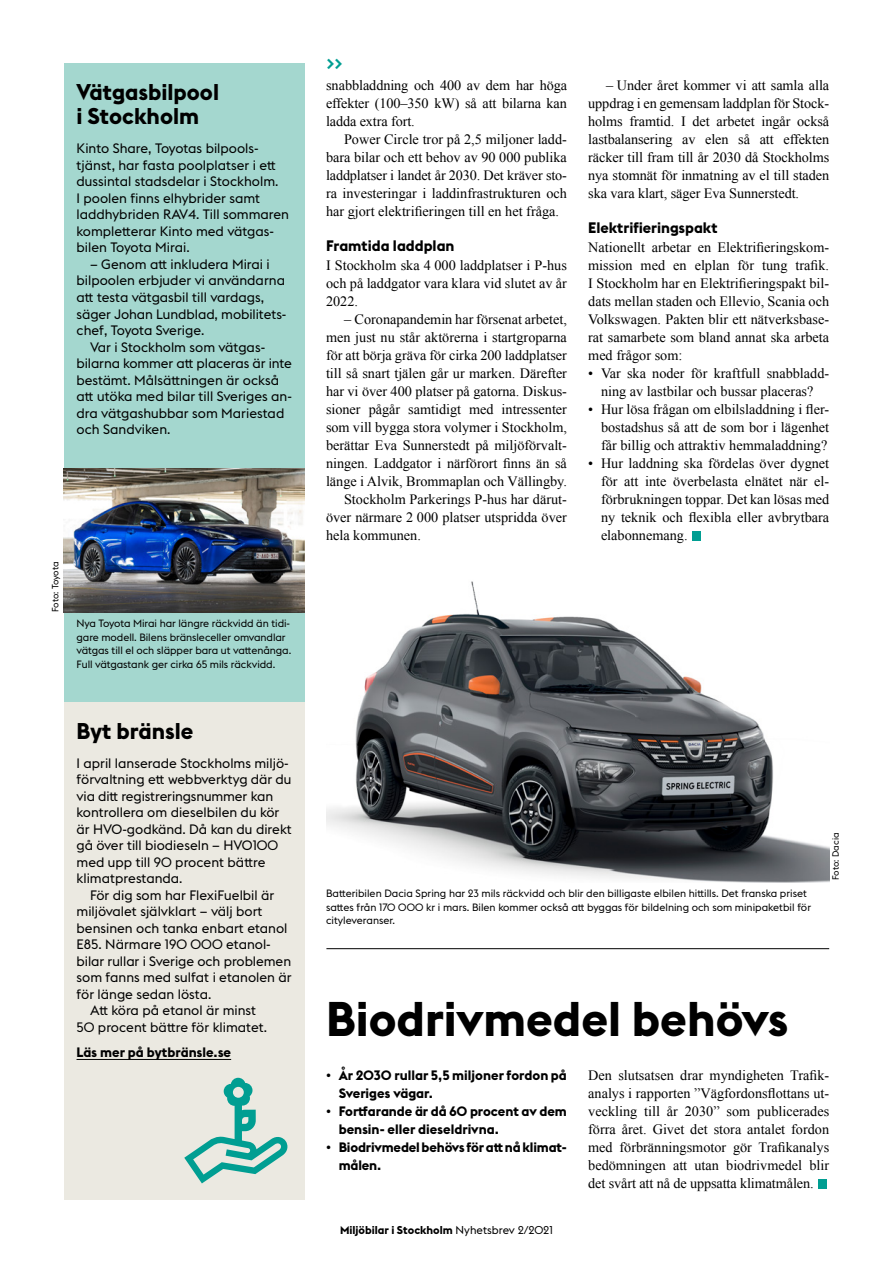
<style>
.page{position:relative;width:893px;height:1263px;background:#fff}
.page>*{position:absolute;margin:0;border:0;box-sizing:border-box;transform-origin:0 0}
.Rubrik_H1{font:700 48px "Slcqtt Stockholm Type";color:#000}
.Spaltrubrik_H1{font:700 22.5px/24px "Slcqtt Stockholm Type";color:#000}
.t1{font:700 18px "Slcqtt Stockholm Type";color:#009e92}
.Mellanrubrik_H2{font:700 15px "Slcqtt Stockholm Type";color:#000}
.Bröd_mi{font:14.25px/18px "Bcqxxh Times New Roman";color:#000;text-align:justify}
.Bröd_ui{font:14.25px/18px "Bcqxxh Times New Roman";color:#000;text-align:justify}
.Spaltbröd_mi{font:13.5px/16.5px "Qdsbyc Stockholm Type";color:#000}
.Spaltbröd_ui_avst_fo{font:13.5px/16.5px "Qdsbyc Stockholm Type";color:#000}
.Spaltbröd_ui_avst_fo-2{font:700 13.5px/18px "Slcqtt Stockholm Type";color:#000}
.t2{font:700 11.25px "Vhdtvb Stockholm Type";color:#000}
.t3{font:10.5px/13.5px "Qdsbyc Stockholm Type";letter-spacing:-.005em;color:#000}
.Foto{font:9px "Qdsbyc Stockholm Type";letter-spacing:-.02em;color:#000}
.Foto-2{font:9px "Qdsbyc Stockholm Type";color:#000}
.s1{font-family:"Xrskpk Times New Roman"}
.s2{font-family:"Bcqxxh Times New Roman";font-weight:400;font-size:14.25px}
.s3{font-family:"Jfkqlr Stockholm Type";font-weight:400}
</style>
<div class="page">
<img style="left:326px;top:581px;width:503px;height:301px">
<div style="left:64px;top:702px;width:241px;height:497px;background:#ebe9e1"></div>
<hr style="left:77px;top:1059px;width:154px;height:1px;background:#000">
<div style="left:818px;top:1179px;width:9px;height:9px;background:#009e92"></div>
<hr style="left:326px;top:948px;width:503px;height:1px;background:#000">
<div style="left:692px;top:531px;width:9px;height:9px;background:#009e92"></div>
<div style="left:64px;top:64px;width:241px;height:638px;background:#a4d7cf"></div>
<img style="left:64px;top:468px;width:241px;height:144px">
<svg style="left:184px;top:1078px;width:104px;height:105px"></svg>
<h1 class="Spaltrubrik_H1" style="left:77px;top:79px;width:144px">Vätgasbilpool i Stockholm</h1>
<p class="Spaltbröd_ui_avst_fo" style="left:77px;top:140px;width:214px">Kinto Share, Toyotas bilpools&shy;tjänst, har fasta poolplatser i ett dussintal stadsdelar i Stockholm.<br>I poolen finns elhybrider samt laddhybriden RAV4. Till sommaren kompletterar Kinto med vätgas&shy;bilen Toyota Mirai.</p>
<p class="Spaltbröd_mi" style="left:77px;top:255px;width:211px;text-indent:14px">– Genom att inkludera Mirai i bilpoolen erbjuder vi användarna att testa vätgasbil till vardags, säger Johan Lundblad, mobilitets&shy;chef, Toyota Sverige.</p>
<p class="Spaltbröd_mi" style="left:77px;top:338px;width:217px;text-indent:14px">Var i Stockholm som vätgas&shy;bilarna kommer att placeras är inte bestämt. Målsättningen är också att utöka med bilar till Sveriges an&shy;dra vätgashubbar som Mariestad och Sandviken.</p>
<p class="Foto" style="left:49px;top:612px;width:52px;rotate:-90deg">Foto: Toyota</p>
<p class="t3" style="left:77px;top:616px;width:216px">Nya Toyota Mirai har längre räckvidd än tidi&shy;gare modell. Bilens bränsleceller omvandlar vätgas till el och släpper bara ut vattenånga.<br>Full vätgastank ger cirka 65 mils räckvidd.</p>
<h1 class="Spaltrubrik_H1" style="left:77px;top:717px;width:118px">Byt bränsle</h1>
<p class="Spaltbröd_ui_avst_fo" style="left:77px;top:754px;width:217px">I april lanserade Stockholms miljö&shy;förvaltning ett webbverktyg där du via ditt registreringsnummer kan kontrollera om dieselbilen du kör är HVO-godkänd. Då kan du direkt gå över till biodieseln – HVO100 med upp till 90 procent bättre klimatprestanda.</p>
<p class="Spaltbröd_mi" style="left:77px;top:886px;width:217px;text-indent:14px">För dig som har FlexiFuelbil är miljövalet självklart – välj bort bensinen och tanka enbart etanol<br>E85. Närmare 190 000 etanol&shy;bilar rullar i Sverige och problemen som fanns med sulfat i etanolen är för länge sedan lösta.</p>
<p class="Spaltbröd_mi" style="left:77px;top:1001px;width:192px;text-align:center">Att köra på etanol är minst<br>50 procent bättre för klimatet.</p>
<p class="Spaltbröd_ui_avst_fo-2" style="left:77px;top:1042px;width:156px">Läs mer på bytbränsle.se</p>
<p class="t1" style="left:325px;top:50px;width:20px">&gt;&gt;</p>
<p class="Bröd_ui" style="left:326px;top:76px;width:242px">snabbladdning och 400 av dem har höga effekter (100–350 kW) så att bilarna kan ladda extra fort.</p>
<p class="Bröd_mi" style="left:326px;top:130px;width:242px;text-indent:18px">Power Circle tror på 2,5 miljoner ladd&shy;bara bilar och ett behov av 90 000 publika laddplatser i landet år 2030. Det kräver sto&shy;ra investeringar i laddinfrastrukturen och <span class="s1">har gjort elektrifieringen till en het fråga.</span></p>
<h2 class="Mellanrubrik_H2" style="left:326px;top:235px;width:130px">Framtida laddplan</h2>
<p class="Bröd_ui" style="left:326px;top:256px;width:242px">I Stockholm ska 4 000 laddplatser i P-hus och på laddgator vara klara vid slutet av år 2022.</p>
<p class="Bröd_mi" style="left:326px;top:310px;width:243px;text-indent:18px">– Coronapandemin har försenat arbetet, men just nu står aktörerna i startgroparna för att börja gräva för cirka 200 laddplatser till så snart tjälen går ur marken. Därefter har vi över 400 platser på gatorna. Diskus&shy;sioner pågår samtidigt med intressenter som vill bygga stora volymer i Stockholm, berättar Eva Sunnerstedt på miljöförvalt&shy;<span class="s1">ningen. Laddgator i närförort finns än så </span>länge i Alvik, Brommaplan och Vällingby.</p>
<p class="Bröd_mi" style="left:326px;top:490px;width:242px;text-indent:18px">Stockholm Parkerings P-hus har därut&shy;över närmare 2 000 platser utspridda över hela kommunen.</p>
<p class="Bröd_mi" style="left:588px;top:76px;width:242px;text-indent:18px">– Under året kommer vi att samla alla uppdrag i en gemensam laddplan för Stock&shy;holms framtid. I det arbetet ingår också lastbalansering av elen så att effekten räcker till fram till år 2030 då Stockholms nya stomnät för inmatning av el till staden ska vara klart, säger Eva Sunnerstedt.</p>
<h2 class="Mellanrubrik_H2" style="left:588px;top:217px;width:131px">Elektrifieringspakt</h2>
<p class="Bröd_ui" style="left:588px;top:238px;width:242px"><span class="s1">Nationellt arbetar en Elektrifieringskom&shy;mission med en elplan för tung trafik.<br>I Stockholm har en Elektrifieringspakt bil&shy;</span>dats mellan staden och Ellevio, Scania och Volkswagen. Pakten blir ett nätverksbase&shy;rat samarbete som bland annat ska arbeta med frågor som:</p>
<p class="Bröd_mi" style="left:588px;top:364px;width:242px;text-align:center">• Var ska noder för kraftfull snabbladd&shy;ning av lastbilar och bussar placeras?</p>
<p class="Bröd_mi" style="left:601px;top:400px;width:230px;text-indent:-13px">• <span class="s1">Hur lösa frågan om elbilsladdning i fler&shy;</span>bostadshus så att de som bor i lägenhet får billig och attraktiv hemmaladdning?</p>
<p class="Bröd_mi" style="left:601px;top:454px;width:230px;text-indent:-13px">• Hur laddning ska fördelas över dygnet för att inte överbelasta elnätet när el&shy;förbrukningen toppar. Det kan lösas med <span class="s1">ny teknik och flexibla eller avbrytbara </span>elabonnemang.</p>
<p class="Foto-2" style="left:829px;top:880px;width:49px;rotate:-90deg">Foto: Dacia</p>
<p class="t3" style="left:326px;top:886px;width:487px">Batteribilen Dacia Spring har 23 mils räckvidd och blir den billigaste elbilen hittills. Det franska priset sattes från 170 000 kr i mars. Bilen kommer också att byggas för bildelning och som minipaketbil för cityleveranser.</p>
<h1 class="Rubrik_H1" style="left:326px;top:984px;width:464px">Biodrivmedel behövs</h1>
<p class="Spaltbröd_ui_avst_fo-2" style="left:339px;top:1066px;width:230px;text-indent:-13px"><span class="s2">•</span> År 2030 rullar 5,5 miljoner fordon på<br>Sveriges vägar.</p>
<p class="Spaltbröd_ui_avst_fo-2" style="left:339px;top:1102px;width:230px;text-indent:-13px"><span class="s2">•</span> Fortfarande är då 60 procent av dem bensin- eller dieseldrivna.</p>
<p class="Spaltbröd_ui_avst_fo-2" style="left:339px;top:1138px;width:229px;text-indent:-13px"><span class="s2">•</span> Biodrivmedel behövs för att nå klimat&shy;målen.</p>
<p class="Bröd_ui" style="left:588px;top:1066px;width:242px"><span class="s1">Den slutsatsen drar myndigheten Trafik&shy;analys i rapporten ”Vägfordonsflottans ut&shy;</span>veckling till år 2030” som publicerades förra året. Givet det stora antalet fordon <span class="s1">med förbränningsmotor gör Trafikanalys </span>bedömningen att utan biodrivmedel blir det svårt att nå de uppsatta klimatmålen.</p>
<p class="t2" style="left:340px;top:1221px;width:214px">Miljöbilar i Stockholm <span class="s3">Nyhetsbrev 2/2021</span></p>
</div>
